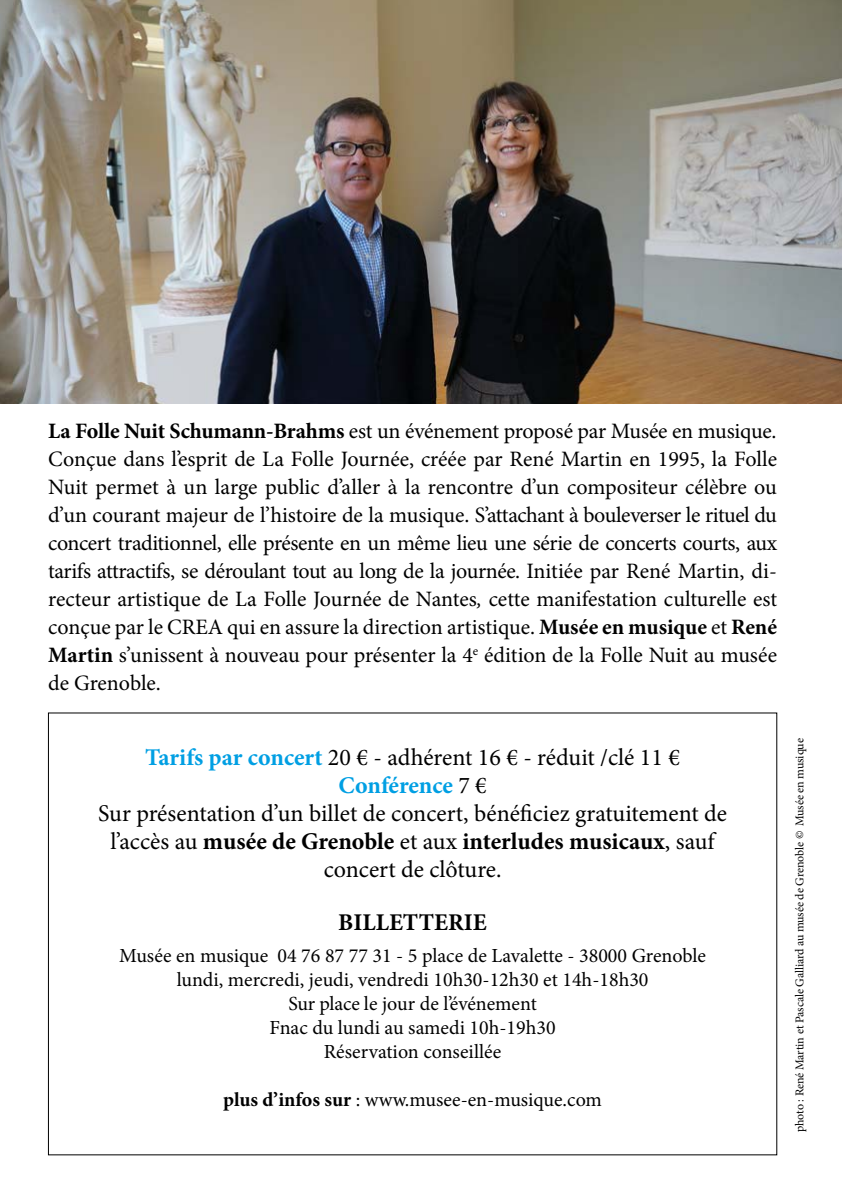
<style>
.page{position:relative;width:842px;height:1191px;background:#fff}
.page>*{position:absolute;margin:0;border:0;box-sizing:border-box;transform-origin:0 0}
.t1{font:24px/28px "Minion Pro";color:#000;text-align:center}
.t2{font:700 24px "Minion Pro";color:#000}
.t3{font:22px/28px "Minion Pro";color:#000;text-align:justify}
.t4{font:20px/24px "Minion Pro";color:#000;text-align:center}
.t5{font:12px "Minion Pro";letter-spacing:-.01em;color:#000}
.s1{font-weight:700}
.s2{font-style:italic}
.s3{font-weight:700;color:#009fe3}
</style>
<div class="page">
<img style="left:0;top:0;width:842px;height:403px">
<p class="t3" style="left:48px;top:417px;width:730px"><span class="s1">La Folle Nuit Schumann-Brahms</span> est un événement proposé par Musée en musique.<br>Conçue dans l’esprit de La Folle Journée, créée par René Martin en 1995, la Folle Nuit permet à un large public d’aller à la rencontre d’un compositeur célèbre ou d’un courant majeur de l’histoire de la musique. S’attachant à bouleverser le rituel du concert traditionnel, elle présente en un même lieu une série de concerts courts, aux tarifs attractifs, se déroulant tout au long de la journée. Initiée par René Martin, di&shy;recteur artistique de La Folle Journée de Nantes<span class="s2">,</span> cette manifestation culturelle est conçue par le CREA qui en assure la direction artistique. <span class="s1">Musée en musique</span> et <span class="s1">René Martin</span> s’unissent à nouveau pour présenter la 4<sup>e</sup> édition de la Folle Nuit au musée de Grenoble.</p>
<p class="t1" style="left:98px;top:743px;width:630px"><span class="s3">Tarifs par concert</span> 20 € - adhérent 16 € - réduit /clé 11 € <span class="s3">Conférence</span> 7 €<br>Sur présentation d’un billet de concert, bénéficiez gratuitement de l’accès au <span class="s1">musée de Grenoble</span> et aux <span class="s1">interludes musicaux</span>, sauf concert de clôture.</p>
<p class="t2" style="left:338px;top:905px;width:150px">BILLETTERIE</p>
<p class="t4" style="left:119px;top:943px;width:588px">Musée en musique 04 76 87 77 31 - 5 place de Lavalette - 38000 Grenoble lundi, mercredi, jeudi, vendredi 10h30-12h30 et 14h-18h30<br>Sur place le jour de l’événement<br>Fnac du lundi au samedi 10h-19h30<br>Réservation conseillée</p>
<p class="t4" style="left:223px;top:1087px;width:380px"><span class="s1">plus d’infos sur</span> : www.musee-en-musique.com</p>
<p class="t5" style="left:792px;top:1132px;width:395px;rotate:-90deg">photo : René Martin et Pascale Galliard au musée de Grenoble © Musée en musique</p>
</div>
